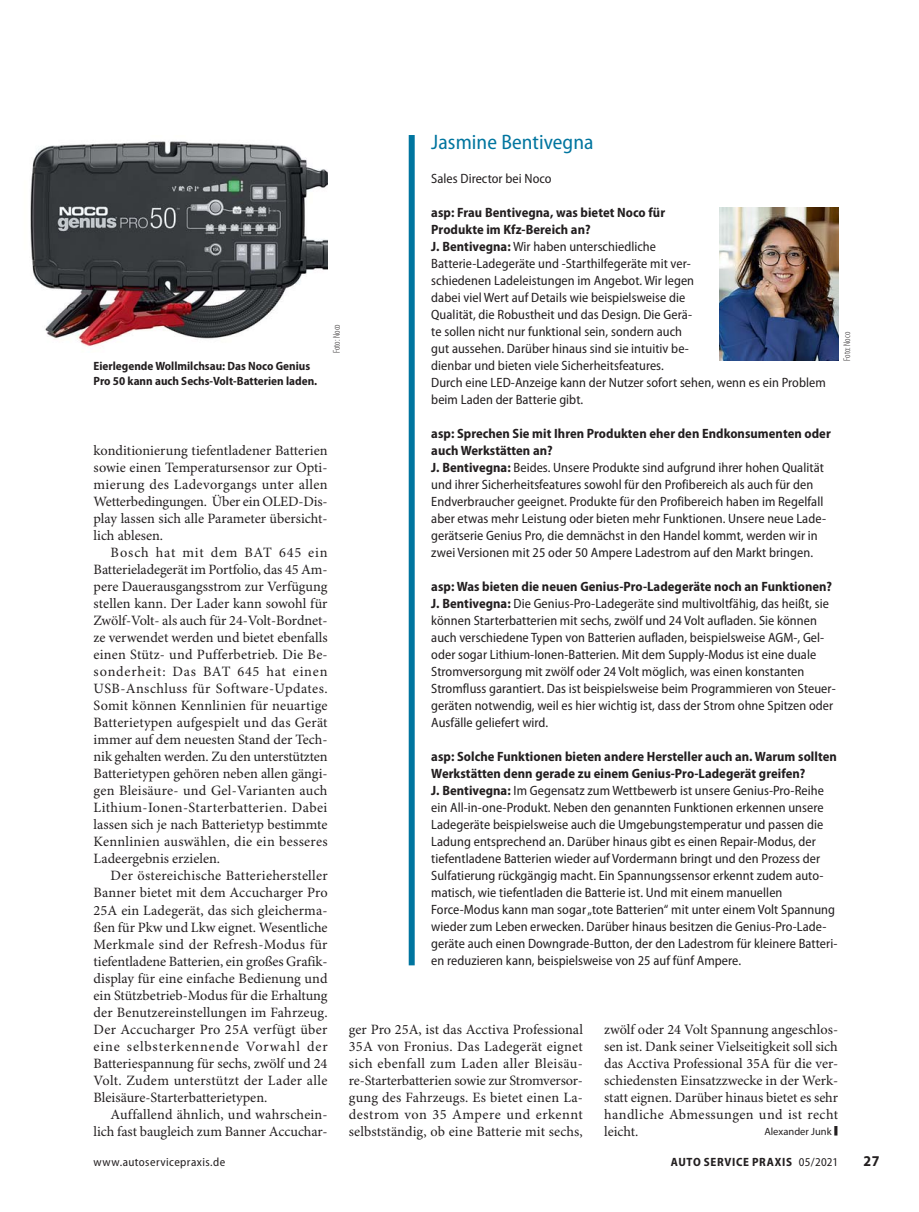
<style>
.page{position:relative;width:919px;height:1212px;background:#fff}
.page>*{position:absolute;margin:0;border:0;box-sizing:border-box;transform-origin:0 0}
.t1{font:32.7px "Minion Pro";color:#231f20;scale:.33 1}
.t2{font:semi-condensed 21px "Myriad Pro";letter-spacing:.005em;color:#00759f}
.t3{font:700 semi-condensed 15px "Myriad Pro";color:#231f20}
.t4{font:14.25px/17px "Minion Pro";letter-spacing:.005em;color:#231f20;text-align:justify}
.t5{font:semi-condensed 13.5px/17px "Myriad Pro";letter-spacing:.005em;color:#231f20}
.t6{font:700 semi-condensed 12px/15px "Myriad Pro";color:#231f20}
.t7{font:semi-condensed 12px "Myriad Pro";letter-spacing:.035em;color:#231f20}
.t8{font:700 semi-condensed 12px "Myriad Pro";letter-spacing:.055em;color:#231f20}
.t9{font:10.5px "Myriad Pro";color:#231f20}
.t10{font:300 condensed 9.75px "Myriad Pro";letter-spacing:-.005em;color:#231f20}
.s1{font-weight:700}
.s2{font-weight:400}
</style>
<div class="page">
<div style="left:408px;top:135px;width:6px;height:830px;background:#00759f"></div>
<img style="left:719px;top:208px;width:119px;height:153px">
<img style="left:30px;top:141px;width:297px;height:206px">
<h2 class="t2" style="left:431px;top:134px;width:164px">Jasmine Bentivegna</h2>
<p class="t5" style="left:431px;top:171px;width:122px">Sales Director bei Noco</p>
<p class="t6" style="left:94px;top:360px;width:225px">Eierlegende Wollmilchsau: Das Noco Genius<br>Pro 50 kann auch Sechs-Volt-Batterien laden.</p>
<p class="t10" style="left:333px;top:353px;width:30px;rotate:-90deg">Foto: Noco</p>
<p class="t4" style="left:94px;top:443px;width:235px">konditionierung tiefentladener Batterien sowie einen Temperatursensor zur Opti&shy;mierung des Ladevorgangs unter allen Wetterbedingungen. Über ein OLED-Dis&shy;play lassen sich alle Parameter übersicht&shy;lich ablesen.</p>
<p class="t4" style="left:94px;top:545px;width:235px;text-indent:17px">Bosch hat mit dem BAT 645 ein Batterie ladegerät im Portfolio, das 45 Am&shy;pere Dauerausgangsstrom zur Verfügung stellen kann. Der Lader kann sowohl für Zwölf-Volt- als auch für 24-Volt-Bordnet&shy;ze verwendet werden und bietet ebenfalls einen Stütz- und Pufferbetrieb. Die Be&shy;sonderheit: Das BAT 645 hat einen USB-Anschluss für Software-Updates.<br>Somit können Kennlinien für neuartige Batterietypen aufgespielt und das Gerät immer auf dem neuesten Stand der Tech&shy;nik gehalten werden. Zu den unterstützten Batterietypen gehören neben allen gängi&shy;gen Bleisäure- und Gel-Varianten auch Lithium-Ionen-Starterbatterien. Dabei lassen sich je nach Batterietyp bestimmte Kennlinien auswählen, die ein besseres Ladeergebnis erzielen.</p>
<p class="t4" style="left:94px;top:869px;width:236px;text-indent:17px">Der östereichische Batteriehersteller Banner bietet mit dem Accucharger Pro 25A ein Ladegerät, das sich gleicherma&shy;ßen für Pkw und Lkw eignet. Wesentliche Merkmale sind der Refresh-Modus für tiefentladene Batterien, ein großes Grafik&shy;display für eine einfache Bedienung und ein Stützbetrieb-Modus für die Erhaltung der Benutzereinstellungen im Fahrzeug.<br>Der Accucharger Pro 25A verfügt über eine selbsterkennende Vorwahl der Batterie spannung für sechs, zwölf und 24<br>Volt. Zudem unterstützt der Lader alle Bleisäure-Starterbatterietypen.</p>
<p class="t4" style="left:94px;top:1107px;width:235px;text-align:right">Auffallend ähnlich, und wahrschein&shy;lich fast baugleich zum Banner Accuchar-</p>
<p class="t5" style="left:431px;top:205px;width:396px"><span class="s1">asp: Frau Bentivegna, was bietet Noco für<br>Produkte im Kfz-Bereich an?<br>J. Bentivegna:</span> Wir haben unterschiedliche<br>Batterie -Ladegeräte und -Starthilfegeräte mit ver-<br>schiedenen Ladeleistungen im Angebot. Wir legen<br>dabei viel Wert auf Details wie beispielsweise die<br>Qualität, die Robustheit und das Design. Die Gerä-<br>te sollen nicht nur funktional sein, sondern auch<br>gut aussehen. Darüber hinaus sind sie intuitiv be-<br>dienbar und bieten viele Sicherheitsfeatures.<br>Durch eine LED-Anzeige kann der Nutzer sofort sehen, wenn es ein Problem beim Laden der Batterie gibt.</p>
<p class="t5" style="left:431px;top:426px;width:401px"><span class="s1">asp: Sprechen Sie mit Ihren Produkten eher den Endkonsumenten oder auch Werkstätten an?<br>J. Bentivegna:</span> Beides. Unsere Produkte sind aufgrund ihrer hohen Qualität und ihrer Sicherheitsfeatures sowohl für den Profibereich als auch für den Endverbraucher geeignet. Produkte für den Profibereich haben im Regelfall aber etwas mehr Leistung oder bieten mehr Funktionen. Unsere neue Lade&shy;gerätserie Genius Pro, die demnächst in den Handel kommt, werden wir in zwei Versionen mit 25 oder 50 Ampere Ladestrom auf den Markt bringen.</p>
<p class="t5" style="left:431px;top:579px;width:406px"><span class="s1">asp: Was bieten die neuen Genius-Pro-Ladegeräte noch an Funktionen?<br>J. Bentivegna:</span> Die Genius-Pro-Ladegeräte sind multivoltfähig, das heißt, sie können Starterbatterien mit sechs, zwölf und 24 Volt aufladen. Sie können auch verschiedene Typen von Batterien aufladen, beispielsweise AGM-, Gel&shy;oder sogar Lithium-Ionen-Batterien. Mit dem Supply-Modus ist eine duale Stromversorgung mit zwölf oder 24 Volt möglich, was einen konstanten Stromfluss garantiert. Das ist beispielsweise beim Programmieren von Steuer&shy;geräten notwendig, weil es hier wichtig ist, dass der Strom ohne Spitzen oder Ausfälle geliefert wird.</p>
<p class="t5" style="left:431px;top:750px;width:407px"><span class="s1">asp: Solche Funktionen bieten andere Hersteller auch an. Warum sollten Werkstätten denn gerade zu einem Genius-Pro-Ladegerät greifen?<br>J. Bentivegna:</span> Im Gegensatz zum Wettbewerb ist unsere Genius-Pro-Reihe ein All-in-one-Produkt. Neben den genannten Funktionen erkennen unsere Ladegeräte beispielsweise auch die Umgebungstemperatur und passen die Ladung entsprechend an. Darüber hinaus gibt es einen Repair-Modus, der<br>tief entladene Batterien wieder auf Vordermann bringt und den Prozess der Sulfatierung rückgängig macht. Ein Spannungssensor erkennt zudem auto&shy;matisch, wie tiefentladen die Batterie ist. Und mit einem manuellen Force-Modus kann man sogar „tote Batterien“ mit unter einem Volt Spannung wieder zum Leben erwecken. Darüber hinaus besitzen die Genius-Pro-Lade&shy;geräte auch einen Downgrade-Button, der den Ladestrom für kleinere Batteri&shy;en reduzieren kann, beispielsweise von 25 auf fünf Ampere.</p>
<p class="t10" style="left:843px;top:361px;width:30px;rotate:-90deg">Foto: Noco</p>
<p class="t4" style="left:349px;top:1022px;width:235px">ger Pro 25A, ist das Acctiva Professional 35A von Fronius. Das Ladegerät eignet sich ebenfall zum Laden aller Bleisäu&shy;re-Starterbatterien sowie zur Stromversor&shy;gung des Fahrzeugs. Es bietet einen La&shy;destrom von 35 Ampere und erkennt selbstständig, ob eine Batterie mit sechs,</p>
<p class="t4" style="left:604px;top:1022px;width:235px">zwölf oder 24 Volt Spannung angeschlos&shy;sen ist. Dank seiner Vielseitigkeit soll sich das Acctiva Professional 35A für die ver&shy;schiedensten Einsatzzwecke in der Werk&shy;statt eignen. Darüber hinaus bietet es sehr handliche Abmessungen und ist recht leicht.</p>
<p class="t9" style="left:764px;top:1126px;width:69px">Alexander Junk</p>
<h1 class="t1" style="left:833px;top:1116px;width:15px">■</h1>
<p class="t7" style="left:94px;top:1157px;width:133px">www.autoservicepraxis.de</p>
<p class="t8" style="left:670px;top:1157px;width:169px">AUTO SERVICE PRAXIS <span class="s2">05/2021</span></p>
<p class="t3" style="left:863px;top:1155px;width:17px">27</p>
</div>
